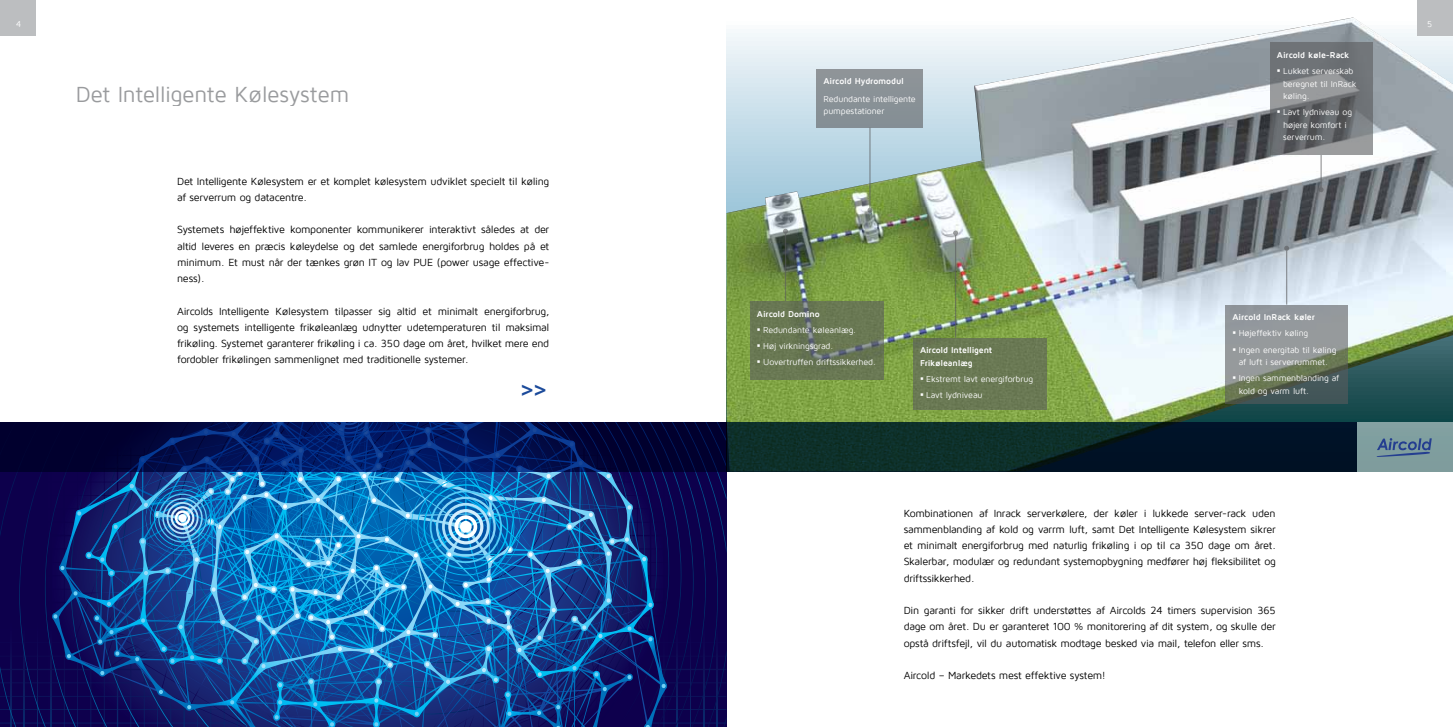
<style>
.page{position:relative;width:1453px;height:727px;background:#fff}
.page>*{position:absolute;margin:0;border:0;box-sizing:border-box;transform-origin:0 0}
.t1{font:700 25px "Maven Pro";color:#1c4b9b}
.t2{font:22.5px "Maven Pro";letter-spacing:-.015em;color:#808285}
.t3{font:10.62px/16.2px "Maven Pro";letter-spacing:-.025em;color:#000;text-align:justify}
.t4{font:8.75px/12.5px "Maven Pro";letter-spacing:-.015em;color:#fff}
.t5{font:700 8.75px/12.5px "Maven Pro";letter-spacing:-.015em;color:#fff}
.s1{font-family:"Calibri";font-size:10.62px}
</style>
<div class="page">
<img style="left:726px;top:18px;width:727px;height:404px">
<svg style="left:0;top:471px;width:726px;height:256px;background:#174991"></svg>
<hr style="left:1320px;top:155px;width:2px;height:35px;background:#5a5b5d">
<svg style="left:1318px;top:187px;width:5px;height:5px"></svg>
<hr style="left:955px;top:233px;width:1px;height:104px;background:#5a5b5d">
<svg style="left:953px;top:230px;width:5px;height:5px"></svg>
<div style="left:913px;top:337px;width:133px;height:72px;background:#6a7953"></div>
<hr style="left:785px;top:231px;width:1px;height:70px;background:#5a5b5d">
<svg style="left:783px;top:229px;width:5px;height:5px"></svg>
<svg style="left:750px;top:301px;width:133px;height:78px;background:#687655"></svg>
<hr style="left:1286px;top:248px;width:1px;height:56px;background:#5a5b5d">
<svg style="left:1284px;top:246px;width:5px;height:5px"></svg>
<svg style="left:1225px;top:304px;width:123px;height:99px;background:#7e8682"></svg>
<hr style="left:869px;top:128px;width:1px;height:82px;background:#5a5b5d">
<svg style="left:867px;top:208px;width:5px;height:5px"></svg>
<div style="left:816px;top:69px;width:107px;height:59px;background:#8a9197"></div>
<svg style="left:1270px;top:42px;width:102px;height:113px;background:#74777a"></svg>
<div style="left:0;top:0;width:35px;height:35px;background:#bcbec0"></div>
<div style="left:1356px;top:422px;width:97px;height:49px;background:#7f9e9f"></div>
<svg style="left:0;top:422px;width:1356px;height:49px;background:#04193d"></svg>
<svg style="left:1376px;top:438px;width:56px;height:19px"></svg>
<div style="left:1417px;top:0;width:36px;height:35px;background:#bcbec0"></div>
<p class="t4" style="left:16px;top:18px;width:7px">4</p>
<h2 class="t2" style="left:76px;top:82px;width:275px">Det Intelligente Kølesystem</h2>
<p class="t3" style="left:177px;top:173px;width:374px">Det Intelligente Kølesystem er et komplet kølesystem udviklet specielt til køling af serverrum og datacentre.</p>
<p class="t3" style="left:177px;top:222px;width:374px">Systemets højeffektive komponenter kommunikerer interaktivt således at der altid leveres en præcis køleydelse og det samlede energiforbrug holdes på et minimum. Et must når der tænkes grøn IT og lav PUE (power usage effective&shy;ness).</p>
<p class="t3" style="left:177px;top:303px;width:374px">Aircolds Intelligente Kølesystem tilpasser sig altid et minimalt energiforbrug, og systemets intelligente frikøleanlæg udnytter udetemperaturen til maksimal frikøling. Systemet garanterer frikøling i ca. 350 dage om året, hvilket mere end fordobler frikølingen sammenlignet med traditionelle systemer.</p>
<h1 class="t1" style="left:519px;top:374px;width:31px">&gt;&gt;</h1>
<p class="t5" style="left:823px;top:75px;width:82px">Aircold Hydromodul</p>
<p class="t4" style="left:823px;top:93px;width:94px">Redundante intelligente pumpestationer</p>
<p class="t5" style="left:757px;top:307px;width:64px">Aircold Domino</p>
<p class="t4" style="left:757px;top:323px;width:101px"><span class="s1">▪</span> Redundante køleanlæg.</p>
<p class="t4" style="left:757px;top:340px;width:78px"><span class="s1">▪</span> Høj virkningsgrad.</p>
<p class="t4" style="left:757px;top:356px;width:121px"><span class="s1">▪</span> Uovertruffen driftssikkerhed.</p>
<p class="t5" style="left:920px;top:344px;width:74px">Aircold Intelligent<br>Frikøleanlæg</p>
<p class="t4" style="left:920px;top:373px;width:115px"><span class="s1">▪</span> Ekstremt lavt energiforbrug</p>
<p class="t4" style="left:920px;top:389px;width:64px"><span class="s1">▪</span> Lavt lydniveau</p>
<p class="t5" style="left:1277px;top:49px;width:74px">Aircold køle-Rack</p>
<p class="t4" style="left:1283px;top:65px;width:75px;text-indent:-6px"><span class="s1">▪</span> Lukket serverskab beregnet til InRack køling.</p>
<p class="t4" style="left:1283px;top:106px;width:71px;text-indent:-6px"><span class="s1">▪</span> Lavt lydniveau og højere komfort i serverrum.</p>
<p class="t5" style="left:1232px;top:311px;width:84px">Aircold InRack køler</p>
<p class="t4" style="left:1232px;top:327px;width:77px"><span class="s1">▪</span> Højeffektiv køling</p>
<p class="t4" style="left:1232px;top:343px;width:105px;text-align:center"><span class="s1">▪</span> Ingen energitab til køling af luft i serverrummet.</p>
<p class="t4" style="left:1239px;top:372px;width:102px;text-indent:-6px"><span class="s1">▪</span> Ingen sammenblanding af kold og varm luft.</p>
<p class="t3" style="left:904px;top:504px;width:374px">Kombinationen af Inrack serverkølere, der køler i lukkede server-rack uden sammenblanding af kold og varrm luft, samt Det Intelligente Kølesystem sikrer et minimalt energiforbrug med naturlig frikøling i op til ca 350 dage om året.<br>Skalerbar, modulær og redundant systemopbygning medfører høj fleksibilitet og driftssikkerhed.</p>
<p class="t3" style="left:904px;top:602px;width:374px">Din garanti for sikker drift understøttes af Aircolds 24 timers supervision 365 dage om året. Du er garanteret 100 % monitorering af dit system, og skulle der opstå driftsfejl, vil du automatisk modtage besked via mail, telefon eller sms.</p>
<p class="t3" style="left:904px;top:667px;width:204px">Aircold – Markedets mest effektive system!</p>
<p class="t4" style="left:1427px;top:18px;width:7px">5</p>
</div>
